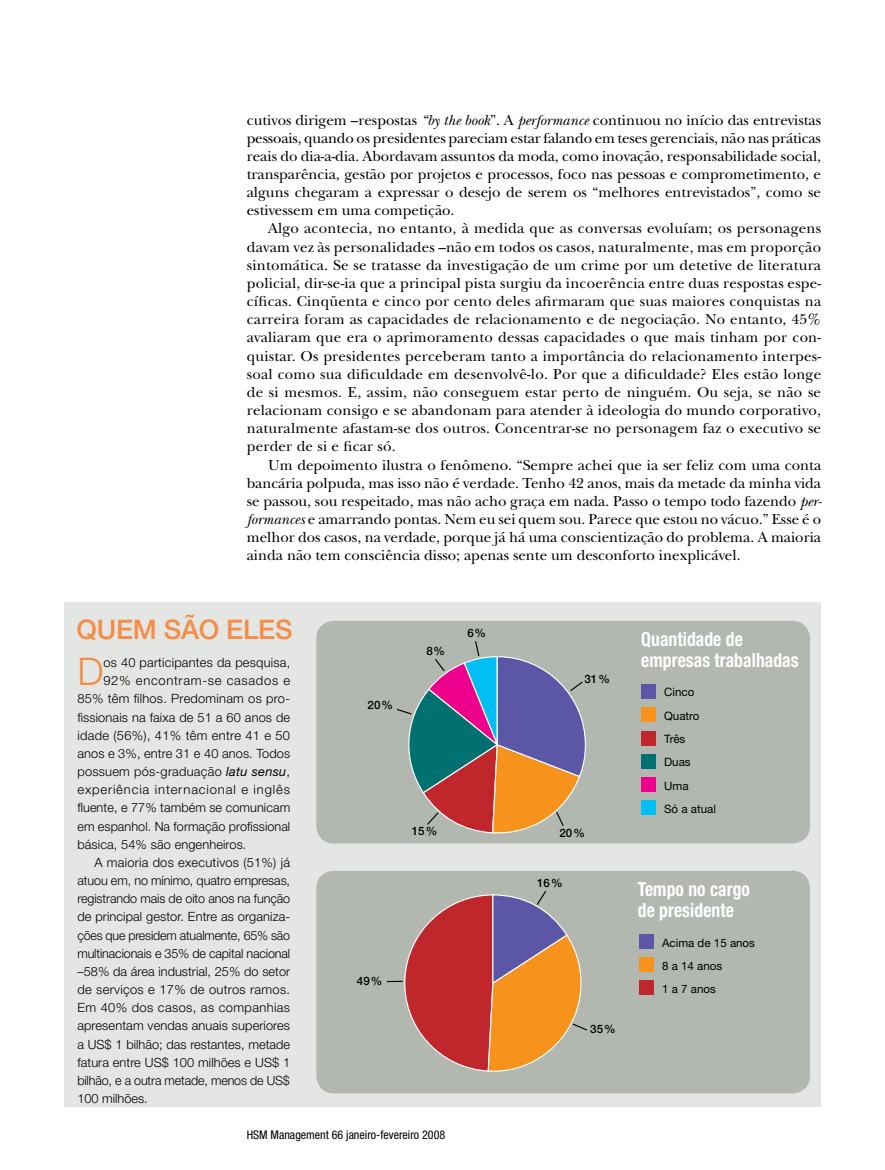
<style>
.page{position:relative;width:885px;height:1170px;background:#fff}
.page>*{position:absolute;margin:0;border:0;box-sizing:border-box;transform-origin:0 0}
.t1{font:300 38.1px "Helvetica Neue LT Std";color:#f68c46}
.t2{font:500 27px "Helvetica Neue LT Std";letter-spacing:-.01em;color:#f68c46}
.t3{font:700 condensed 19.5px/21px "Helvetica Neue LT Std";letter-spacing:.005em;color:#fff;scale:.9 1}
.t4{font:15px/18.1px "New Baskerville Std";color:#000;text-align:justify}
.t5{font:300 12.75px "Helvetica Neue LT Std";letter-spacing:.01em;color:#000}
.t6{font:300 12.75px "Helvetica Neue LT Std";letter-spacing:-.01em;color:#000}
.t7{font:300 12.75px "Helvetica Neue LT Std";letter-spacing:-.015em;color:#000}
.t8{font:300 12.75px "Helvetica Neue LT Std";letter-spacing:.065em;color:#000}
.t9{font:300 12.75px "Helvetica Neue LT Std";letter-spacing:.03em;color:#000}
.t10{font:300 12.75px "Helvetica Neue LT Std";letter-spacing:.055em;color:#000}
.t11{font:condensed 12px "Helvetica Neue LT Std";color:#000}
.t12{font:11.55px/23.4px "Helvetica Neue LT Std";color:#000}
.t13{font:500 11.55px "Helvetica Neue LT Std";color:#000}
.s1{font-style:italic}
.s2{font-weight:400;font-style:italic}
</style>
<div class="page">
<div style="left:64px;top:602px;width:756px;height:504px;background:#e3e6e2"></div>
<div style="left:316px;top:620px;width:494px;height:223px;background:#b2b8af;border-radius:18px"></div>
<div style="left:641px;top:684px;width:15px;height:14px;background:#5b57a6"></div>
<div style="left:641px;top:707px;width:15px;height:15px;background:#f7931d"></div>
<div style="left:641px;top:730px;width:15px;height:15px;background:#c0272d"></div>
<div style="left:641px;top:754px;width:15px;height:14px;background:#007070"></div>
<div style="left:641px;top:777px;width:15px;height:14px;background:#ec008c"></div>
<div style="left:641px;top:800px;width:15px;height:14px;background:#00c0f3"></div>
<svg style="left:397px;top:641px;width:189px;height:193px"></svg>
<div style="left:316px;top:870px;width:494px;height:223px;background:#b2b8af;border-radius:18px"></div>
<div style="left:639px;top:934px;width:14px;height:14px;background:#5b57a6"></div>
<div style="left:639px;top:957px;width:14px;height:14px;background:#f7931d"></div>
<div style="left:639px;top:980px;width:14px;height:14px;background:#c0272d"></div>
<svg style="left:386px;top:891px;width:202px;height:180px"></svg>
<p class="t4" style="left:247px;top:111px;width:576px">cutivos dirigem –respostas <span class="s1">“by the book</span>”. A <span class="s1">performance</span> continuou no início das entrevistas pessoais, quando os presidentes pareciam estar falando em teses gerenciais, não nas práticas reais do dia-a-dia. Abordavam assuntos da moda, como inovação, responsabilidade social, transparência, gestão por projetos e processos, foco nas pessoas e comprometimento, e alguns chegaram a expressar o desejo de serem os “melhores entrevistados”, como se estivessem em uma competição.</p>
<p class="t4" style="left:247px;top:220px;width:576px;text-indent:21px">Algo acontecia, no entanto, à medida que as conversas evoluíam; os personagens davam vez às personalidades –não em todos os casos, naturalmente, mas em proporção sintomática. Se se tratasse da investigação de um crime por um detetive de literatura policial, dir-se-ia que a principal pista surgiu da incoerência entre duas respostas espe&shy;cíficas. Cinqüenta e cinco por cento deles afirmaram que suas maiores conquistas na carreira foram as capacidades de relacionamento e de negociação. No entanto, 45% avaliaram que era o aprimoramento dessas capacidades o que mais tinham por con&shy;quistar. Os presidentes perceberam tanto a importância do relacionamento interpes&shy;soal como sua dificuldade em desenvolvê-lo. Por que a dificuldade? Eles estão longe de si mesmos. E, assim, não conseguem estar perto de ninguém. Ou seja, se não se relacionam consigo e se abandonam para atender à ideologia do mundo corporativo, naturalmente afastam-se dos outros. Concentrar-se no personagem faz o executivo se perder de si e ficar só.</p>
<p class="t4" style="left:247px;top:455px;width:576px;text-indent:21px">Um depoimento ilustra o fenômeno. “Sempre achei que ia ser feliz com uma conta bancária polpuda, mas isso não é verdade. Tenho 42 anos, mais da metade da minha vida se passou, sou respeitado, mas não acho graça em nada. Passo o tempo todo fazendo <span class="s1">per&shy;formances</span> e amarrando pontas. Nem eu sei quem sou. Parece que estou no vácuo.” Esse é o melhor dos casos, na verdade, porque já há uma conscientização do problema. A maioria ainda não tem consciência disso; apenas sente um desconforto inexplicável.</p>
<h2 class="t2" style="left:77px;top:613px;width:217px">QUEM SÃO ELES</h2>
<h1 class="t1" style="left:77px;top:648px;width:28px">D</h1>
<p class="t5" style="left:103px;top:654px;width:188px">os 40 participantes da pesquisa,</p>
<p class="t10" style="left:103px;top:673px;width:188px">92% encontram-se casados e</p>
<p class="t5" style="left:77px;top:691px;width:214px">85% têm filhos. Predominam os pro-</p>
<p class="t5" style="left:77px;top:709px;width:214px">fissionais na faixa de 51 a 60 anos de</p>
<p class="t5" style="left:77px;top:727px;width:214px">idade (56%), 41% têm entre 41 e 50</p>
<p class="t5" style="left:77px;top:745px;width:214px">anos e 3%, entre 31 e 40 anos. Todos</p>
<p class="t5" style="left:77px;top:763px;width:214px">possuem pós-graduação <span class="s2">latu sensu</span>,</p>
<p class="t8" style="left:77px;top:781px;width:214px">experiência internacional e inglês</p>
<p class="t5" style="left:77px;top:800px;width:214px">fluente, e 77% também se comunicam</p>
<p class="t5" style="left:77px;top:818px;width:214px">em espanhol. Na formação profissional</p>
<p class="t5" style="left:77px;top:836px;width:171px">básica, 54% são engenheiros.</p>
<p class="t5" style="left:94px;top:854px;width:197px">A maioria dos executivos (51%) já</p>
<p class="t5" style="left:77px;top:872px;width:214px">atuou em, no mínimo, quatro empresas,</p>
<p class="t5" style="left:77px;top:890px;width:214px">registrando mais de oito anos na função</p>
<p class="t5" style="left:77px;top:909px;width:214px">de principal gestor. Entre as organiza-</p>
<p class="t7" style="left:77px;top:927px;width:214px">ções que presidem atual-mente, 65% são</p>
<p class="t6" style="left:77px;top:945px;width:214px">multinacionais e 35% de capital nacional</p>
<p class="t5" style="left:77px;top:963px;width:214px">–58% da área industrial, 25% do setor</p>
<p class="t5" style="left:77px;top:981px;width:214px">de serviços e 17% de outros ramos.</p>
<p class="t9" style="left:77px;top:999px;width:214px">Em 40% dos casos, as companhias</p>
<p class="t5" style="left:77px;top:1017px;width:214px">apresentam vendas anuais superiores</p>
<p class="t5" style="left:77px;top:1036px;width:214px">a US$ 1 bilhão; das restantes, metade</p>
<p class="t5" style="left:77px;top:1054px;width:214px">fatura entre US$ 100 milhões e US$ 1</p>
<p class="t6" style="left:77px;top:1072px;width:214px">bilhão, e a outra metade, menos de US$</p>
<p class="t5" style="left:77px;top:1090px;width:72px">100 milhões.</p>
<p class="t13" style="left:367px;top:698px;width:27px">20%</p>
<p class="t13" style="left:357px;top:973px;width:27px">49%</p>
<p class="t13" style="left:426px;top:643px;width:20px">8%</p>
<p class="t13" style="left:467px;top:626px;width:20px">6%</p>
<h3 class="t3" style="left:641px;top:628px;width:176px">Quantidade de empresas trabalhadas</h3>
<p class="t13" style="left:584px;top:672px;width:27px">31%</p>
<p class="t12" style="left:664px;top:680px;width:53px">Cinco<br>Quatro<br>Três<br>Duas<br>Uma<br>Só a atual</p>
<p class="t13" style="left:412px;top:824px;width:27px">15%</p>
<p class="t13" style="left:559px;top:826px;width:27px">20%</p>
<p class="t13" style="left:537px;top:876px;width:27px">16%</p>
<h3 class="t3" style="left:637px;top:878px;width:126px">Tempo no cargo de presidente</h3>
<p class="t13" style="left:590px;top:1022px;width:27px">35%</p>
<p class="t12" style="left:662px;top:931px;width:94px">Acima de 15 anos<br>8 a 14 anos<br>1 a 7 anos</p>
<p class="t11" style="left:247px;top:1128px;width:200px">HSM Management 66 janeiro-fevereiro 2008</p>
</div>
